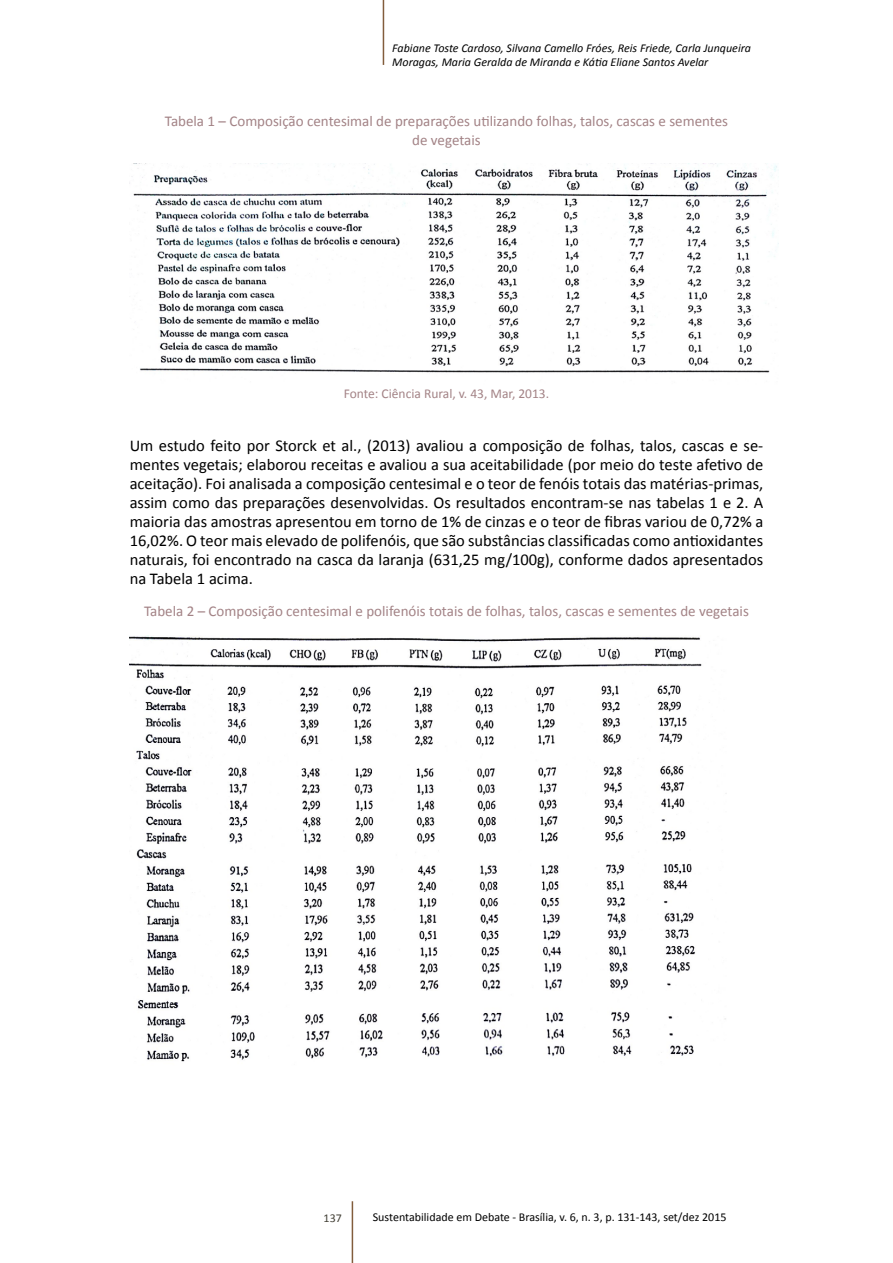
<style>
.page{position:relative;width:893px;height:1263px;background:#fff}
.page>*{position:absolute;margin:0;border:0;box-sizing:border-box;transform-origin:0 0}
.t1{font:16.5px/19px "Calibri";color:#000;text-align:justify}
.t2{font:15px/19px "Calibri";color:#a38386;text-align:center}
.t3{font:13.5px "Calibri";color:#a38386}
.t4{font:italic 12px/14.4px "Calibri";color:#000}
.t5{font:12px "Calibri";color:#000}
.t6{font:12px "Calibri";color:#423f35}
</style>
<div class="page">
<hr style="left:383px;top:0;width:1px;height:65px;background:#825d3c">
<hr style="left:352px;top:1201px;width:1px;height:62px;background:#825d3c">
<img style="left:133px;top:163px;width:644px;height:210px">
<img style="left:130px;top:635px;width:596px;height:427px">
<p class="t4" style="left:392px;top:40px;width:360px">Fabiane Toste Cardoso, Silvana Camello Fróes, Reis Friede, Carla Junqueira<br>Moragas, Maria Geralda de Miranda e Kátia Eliane Santos Avelar</p>
<p class="t2" style="left:165px;top:111px;width:565px">Tabela 1 – Composição centesimal de preparações utilizando folhas, talos, cascas e sementes de vegetais</p>
<p class="t3" style="left:344px;top:385px;width:207px">Fonte: Ciência Rural, v. 43, Mar, 2013.</p>
<p class="t1" style="left:130px;top:436px;width:635px">Um estudo feito por Storck et al., (2013) avaliou a composição de folhas, talos, cascas e se&shy;mentes vegetais; elaborou receitas e avaliou a sua aceitabilidade (por meio do teste afetivo de aceitação). Foi analisada a composição centesimal e o teor de fenóis totais das matérias-primas, assim como das preparações desenvolvidas. Os resultados encontram-se nas tabelas 1 e 2. A maioria das amostras apresentou em torno de 1% de cinzas e o teor de fibras variou de 0,72% a 16,02%. O teor mais elevado de polifenóis, que são substâncias classificadas como antioxidantes naturais, foi encontrado na casca da laranja (631,25 mg/100g), conforme dados apresentados na Tabela 1 acima.</p>
<p class="t2" style="left:144px;top:602px;width:606px">Tabela 2 – Composição centesimal e polifenóis totais de folhas, talos, cascas e sementes de vegetais</p>
<p class="t6" style="left:324px;top:1210px;width:20px">137</p>
<p class="t5" style="left:373px;top:1209px;width:355px">Sustentabilidade em Debate - Brasília, v. 6, n. 3, p. 131-143, set/dez 2015</p>
</div>
